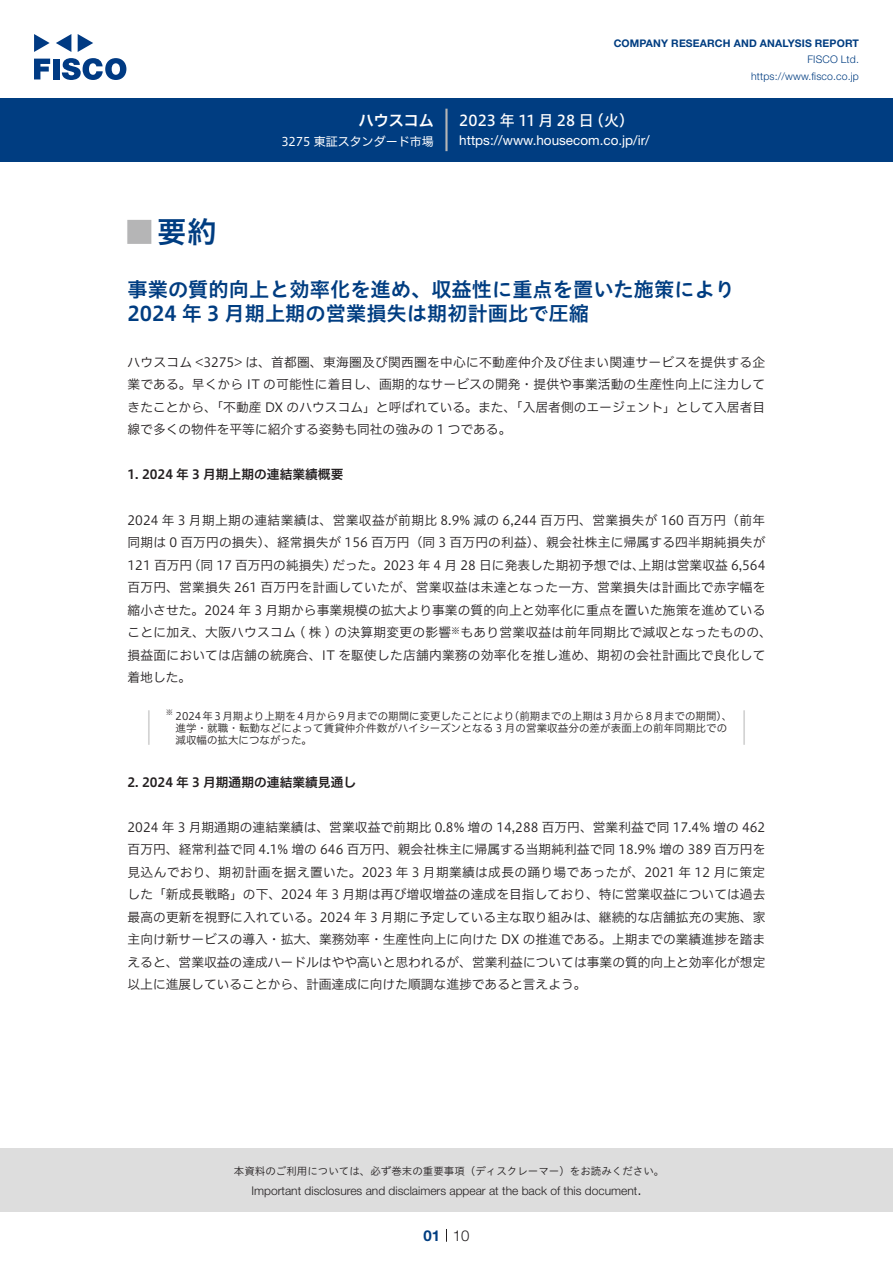
<style>
.page{position:relative;width:893px;height:1263px;background:#fff}
.page>*{position:absolute;margin:0;border:0;box-sizing:border-box;transform-origin:0 0}
.t1{font:30px "Hiragino UD Sans Std N W6";color:#003d81}
.t2{font:24px "Hiragino UD Sans Std N W6";color:#b5b5b6}
.t3{font:20.25px/24px "Hiragino UD Sans Std W6";color:#003d81}
.t4{font:15px "Hiragino UD Sans F Std N W5";letter-spacing:.01em;color:#fff}
.t5{font:15px "Hiragino UD Sans F Std N W6";color:#fff}
.t6{font:300 15px "Helvetica Neue LT Std";color:#231f20}
.t7{font:700 15px "Helvetica Neue LT Std";color:#003d81}
.t8{font:13.5px "Helvetica Neue LT Std";color:#fff}
.t9{font:12.75px/22.5px "Hiragino UD Sans F Std N W3";letter-spacing:.01em;color:#231f20;text-align:justify}
.t10{font:12.75px "Hiragino UD Sans F Std N W6";color:#231f20}
.t11{font:300 12px "Helvetica Neue LT Std";color:#231f20}
.t12{font:12px "Hiragino UD Sans F Std N W4";color:#fff}
.t13{font:10.5px/12px "Hiragino UD Sans F Std N W3";color:#231f20}
.t14{font:10.5px "Hiragino UD Sans Std W3";color:#231f20}
.t15{font:700 10.5px "Helvetica Neue LT Std";letter-spacing:.015em;color:#003d81}
.t16{font:300 10.5px/16.5px "Helvetica Neue LT Std";letter-spacing:.015em;color:#003d81;text-align:right}
.t17{font:8.85px "Hiragino UD Sans F Std N W3";color:#231f20}
.t18{font:7.35px "Hiragino UD Sans F Std N W3";color:#231f20}
</style>
<div class="page">
<div style="left:0;top:1148px;width:893px;height:64px;background:#ddd"></div>
<svg style="left:34px;top:59px;width:16px;height:20px"></svg>
<div style="left:53px;top:59px;width:6px;height:20px;background:#003a83"></div>
<svg style="left:62px;top:58px;width:64px;height:22px"></svg>
<svg style="left:34px;top:34px;width:16px;height:18px"></svg>
<svg style="left:78px;top:34px;width:15px;height:18px"></svg>
<svg style="left:56px;top:34px;width:15px;height:18px"></svg>
<div style="left:0;top:98px;width:893px;height:64px;background:#003d81"></div>
<hr style="left:445px;top:109px;width:3px;height:42px;background:#b5b5b6">
<svg style="left:446px;top:1229px;width:1px;height:13px"></svg>
<hr style="left:148px;top:710px;width:2px;height:35px;background:#d3d3d3">
<hr style="left:743px;top:710px;width:2px;height:35px;background:#d3d3d3">
<p class="t5" style="left:359px;top:109px;width:77px">ハウスコム</p>
<p class="t12" style="left:281px;top:132px;width:154px">3275 東証スタンダード市場</p>
<p class="t15" style="left:614px;top:37px;width:247px">COMPANY RESEARCH AND ANALYSIS REPORT</p>
<p class="t16" style="left:751px;top:51px;width:109px">FISCO Ltd. https://www.fisco.co j p.</p>
<p class="t4" style="left:589px;top:109px;width:47px">（火(</p>
<p class="t4" style="left:459px;top:109px;width:136px">2023 年 11 月 28 日</p>
<p class="t8" style="left:459px;top:132px;width:192px">https://www.housecom. c o j p. /i r/</p>
<h1 class="t1" style="left:157px;top:209px;width:61px">要約</h1>
<h2 class="t2" style="left:128px;top:213px;width:25px">█</h2>
<h3 class="t3" style="left:128px;top:276px;width:609px">事業の質的向上と効率化を進め、収益性に重点を置いた施策により<br>2024 年 3 月期上期の営業損失は期初計画比で圧縮</h3>
<p class="t9" style="left:128px;top:350px;width:639px">ハウスコム &lt;3275&gt; は、首都圏、東海圏及び関西圏を中心に不動産仲介及び住まい関連サービスを提供する企業である。早くから IT の可能性に着目し、画期的なサービスの開発・提供や事業活動の生産性向上に注力してきたことから、「不動産 DX のハウスコム」と呼ばれている。また、「入居者側のエージェント」として入居者目線で多くの物件を平等に紹介する姿勢も同社の強みの 1 つである。</p>
<p class="t10" style="left:128px;top:465px;width:217px">1. 2024 年 3 月期上期の連結業績概要</p>
<p class="t9" style="left:128px;top:508px;width:639px;text-align:right">2024 年 3 月期上期の連結業績は、営業収益が前期比 8.9% 減の 6,244 百万円、営業損失が 160 百万円（前年同期は 0 百万円の損失）、経常損失が 156 百万円（同 3 百万円の利益）、親会社株主に帰属する四半期純損失が上期は営業収益 6,564</p>
<p class="t9" style="left:332px;top:553px;width:314px">だった。2023 年 4 月 28 日に発表した期初予想では、</p>
<p class="t9" style="left:188px;top:553px;width:151px">（同 17 百万円の純損失）</p>
<p class="t9" style="left:128px;top:553px;width:66px">121 百万円</p>
<p class="t9" style="left:128px;top:575px;width:639px">百万円、営業損失 261 百万円を計画していたが、営業収益は未達となった一方、営業損失は計画比で赤字幅を</p>
<p class="t9" style="left:128px;top:598px;width:639px">縮小させた。2024 年 3 月期から事業規模の拡大より事業の質的向上と効率化に重点を置いた施策を進めている</p>
<p class="t9" style="left:460px;top:620px;width:313px">もあり営業収益は前年同期比で減収となったものの、</p>
<p class="t9" style="left:128px;top:620px;width:639px;text-align:left">ことに加え、大阪ハウスコム ( 株 ) の決算期変更の影響<br>損益面においては店舗の統廃合、IT を駆使した店舗内業務の効率化を推し進め、期初の会社計画比で良化して着地した。</p>
<p class="t13" style="left:509px;top:709px;width:225px">（前期までの上期は3 月から 8 月までの期間、(</p>
<p class="t17" style="left:451px;top:624px;width:10px">※</p>
<p class="t18" style="left:166px;top:707px;width:9px">※</p>
<p class="t13" style="left:176px;top:709px;width:340px">2024年 3 月期より上期を 4 月から 9 月までの期間に変更したことにより</p>
<p class="t13" style="left:176px;top:721px;width:553px">進学・就職・転勤などによって賃貸仲介件数がハイシーズンとなる 3 月の営業収益分の差が表面上の前年同期比での減収幅の拡大につながった。</p>
<p class="t10" style="left:128px;top:772px;width:230px">2. 2024 年 3 月期通期の連結業績見通し</p>
<p class="t9" style="left:128px;top:815px;width:639px">2024 年 3 月期通期の連結業績は、営業収益で前期比 0.8% 増の 14,288 百万円、営業利益で同 17.4% 増の 462百万円、経常利益で同 4.1% 増の 646 百万円、親会社株主に帰属する当期純利益で同 18.9% 増の 389 百万円を見込んでおり、期初計画を据え置いた。2023 年 3 月期業績は成長の踊り場であったが、2021 年 12 月に策定した「新成長戦略」の下、2024 年 3 月期は再び増収増益の達成を目指しており、特に営業収益については過去最高の更新を視野に入れている。2024 年 3 月期に予定している主な取り組みは、継続的な店舗拡充の実施、家主向け新サービスの導入・拡大、業務効率・生産性向上に向けた DX の推進である。上期までの業績進捗を踏まえると、営業収益の達成ハードルはやや高いと思われるが、営業利益については事業の質的向上と効率化が想定以上に進展していることから、計画達成に向けた順調な進捗であると言えよう。</p>
<p class="t14" style="left:234px;top:1163px;width:432px">本資料のご利用については、必ず巻末の重要事項（ディスクレーマー）をお読みください。</p>
<p class="t6" style="left:637px;top:1180px;width:6px">.</p>
<p class="t11" style="left:251px;top:1183px;width:387px">Important disclosures and disclaimers appear at the back of this document</p>
<p class="t7" style="left:423px;top:1226px;width:18px">01</p>
<p class="t6" style="left:453px;top:1226px;width:18px">10</p>
</div>
